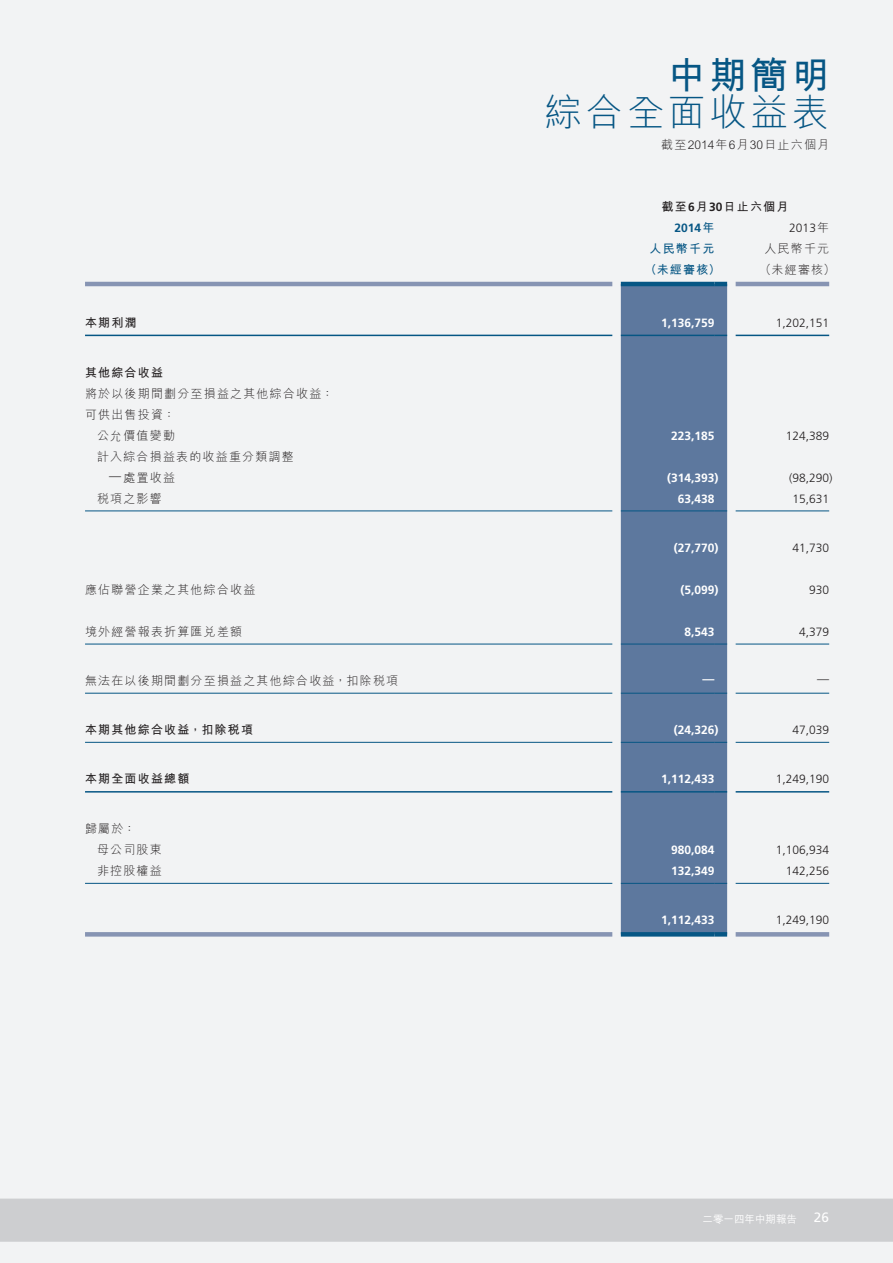
<style>
.page{position:relative;width:893px;height:1263px;background:#f2f3f4}
.page>*{position:absolute;margin:0;border:0;box-sizing:border-box;transform-origin:0 0}
.t1{font:300 37.5px "M Hei HK";letter-spacing:.095em;color:#065684}
.t2{font:700 37.5px "M Hei HK";color:#065684}
.t3{font:13.5px "Frutiger LT Std";color:#fff}
.t4{font:300 12px/21px "M Hei HK";letter-spacing:.1em;color:#231f20}
.t5{font:700 12px "Frutiger LT Std";color:#fff}
.t6{font:300 12px "Frutiger LT Std";color:#231f20}
.t7{font:700 12px/21px "M Hei HK";letter-spacing:.1em;color:#231f20}
.t8{font:700 12px "M Hei HK";letter-spacing:.1em;color:#065684}
.t9{font:500 10.5px "M Hei HK";color:#fff}
.s1{font-family:"Frutiger LT Std"}
.s2{font-family:"Frutiger LT Std";color:#065684}
.s3{color:#065684}
.s4{font-family:"M Hei HK"}
</style>
<div class="page">
<div style="left:0;top:1198px;width:893px;height:44px;background:#cdced0"></div>
<div style="left:621px;top:286px;width:106px;height:646px;background:#5d789e"></div>
<hr style="left:85px;top:282px;width:527px;height:4px;background:#8794b3">
<hr style="left:736px;top:282px;width:93px;height:4px;background:#8794b3">
<hr style="left:621px;top:282px;width:93px;height:4px;background:#065684">
<hr style="left:714px;top:282px;width:13px;height:4px;background:#065684">
<hr style="left:85px;top:335px;width:527px;height:1px;background:#065684">
<hr style="left:621px;top:335px;width:93px;height:1px;background:#065684">
<svg style="left:714px;top:335px;width:13px;height:1px"></svg>
<hr style="left:736px;top:335px;width:93px;height:1px;background:#065684">
<hr style="left:85px;top:510px;width:527px;height:1px;background:#065684">
<hr style="left:621px;top:510px;width:93px;height:1px;background:#065684">
<svg style="left:714px;top:510px;width:13px;height:1px"></svg>
<hr style="left:736px;top:510px;width:93px;height:1px;background:#065684">
<hr style="left:85px;top:644px;width:527px;height:1px;background:#065684">
<hr style="left:621px;top:644px;width:93px;height:1px;background:#065684">
<svg style="left:714px;top:644px;width:13px;height:1px"></svg>
<hr style="left:736px;top:644px;width:93px;height:1px;background:#065684">
<hr style="left:85px;top:693px;width:527px;height:1px;background:#065684">
<hr style="left:621px;top:693px;width:93px;height:1px;background:#065684">
<svg style="left:714px;top:693px;width:13px;height:1px"></svg>
<hr style="left:736px;top:693px;width:93px;height:1px;background:#065684">
<hr style="left:85px;top:742px;width:527px;height:1px;background:#065684">
<hr style="left:621px;top:742px;width:93px;height:1px;background:#065684">
<svg style="left:714px;top:742px;width:13px;height:1px"></svg>
<hr style="left:736px;top:742px;width:93px;height:1px;background:#065684">
<hr style="left:85px;top:791px;width:527px;height:1px;background:#065684">
<hr style="left:621px;top:791px;width:93px;height:1px;background:#065684">
<svg style="left:714px;top:791px;width:13px;height:1px"></svg>
<hr style="left:736px;top:791px;width:93px;height:1px;background:#065684">
<hr style="left:85px;top:883px;width:527px;height:1px;background:#065684">
<hr style="left:621px;top:883px;width:93px;height:1px;background:#065684">
<svg style="left:714px;top:883px;width:13px;height:1px"></svg>
<hr style="left:736px;top:883px;width:93px;height:1px;background:#065684">
<hr style="left:85px;top:932px;width:527px;height:4px;background:#8794b3">
<hr style="left:736px;top:932px;width:93px;height:4px;background:#8794b3">
<hr style="left:621px;top:932px;width:93px;height:4px;background:#065684">
<hr style="left:714px;top:932px;width:13px;height:4px;background:#065684">
<h1 class="t2" style="left:668px;top:48px;width:162px">中期簡明</h1>
<h1 class="t1" style="left:545px;top:93px;width:286px">綜合全面收益表</h1>
<p class="t4" style="left:661px;top:134px;width:169px">截至2014年6月30日止六個月</p>
<p class="t7" style="left:674px;top:195px;width:115px;text-indent:-13px">截至<span class="s1">6</span>月<span class="s1">30</span>日止六個月<br><span class="s2">2014</span><span class="s3">年</span></p>
<p class="t6" style="left:789px;top:221px;width:41px">2013<span class="s4">年</span></p>
<p class="t8" style="left:650px;top:240px;width:66px">人民幣千元</p>
<p class="t4" style="left:764px;top:238px;width:66px">人民幣千元</p>
<p class="t8" style="left:645px;top:261px;width:77px">（未經審核）</p>
<p class="t4" style="left:760px;top:259px;width:77px">（未經審核）</p>
<p class="t7" style="left:85px;top:311px;width:53px">本期利潤</p>
<p class="t5" style="left:661px;top:315px;width:55px">1,136,759</p>
<p class="t6" style="left:776px;top:316px;width:55px">1,202,151</p>
<p class="t7" style="left:85px;top:361px;width:79px">其他綜合收益</p>
<p class="t4" style="left:85px;top:382px;width:250px">將於以後期間劃分至損益之其他綜合收益：</p>
<p class="t4" style="left:85px;top:403px;width:91px">可供出售投資：</p>
<p class="t4" style="left:97px;top:424px;width:79px">公允價值變動</p>
<p class="t5" style="left:671px;top:428px;width:45px">223,185</p>
<p class="t6" style="left:786px;top:429px;width:45px">124,389</p>
<p class="t4" style="left:85px;top:445px;width:210px;text-indent:12px">計入綜合損益表的收益重分類調整　　<span class="s1">—</span>處置收益</p>
<p class="t5" style="left:667px;top:470px;width:53px">(314,393)</p>
<p class="t6" style="left:789px;top:471px;width:45px">(98,290)</p>
<p class="t4" style="left:97px;top:487px;width:66px">稅項之影響</p>
<p class="t5" style="left:678px;top:491px;width:38px">63,438</p>
<p class="t6" style="left:792px;top:492px;width:38px">15,631</p>
<p class="t5" style="left:674px;top:540px;width:46px">(27,770)</p>
<p class="t6" style="left:792px;top:541px;width:38px">41,730</p>
<p class="t4" style="left:85px;top:579px;width:172px">應佔聯營企業之其他綜合收益</p>
<p class="t5" style="left:680px;top:582px;width:40px">(5,099)</p>
<p class="t6" style="left:809px;top:583px;width:22px">930</p>
<p class="t4" style="left:85px;top:621px;width:159px">境外經營報表折算匯兌差額</p>
<p class="t5" style="left:684px;top:624px;width:32px">8,543</p>
<p class="t6" style="left:799px;top:625px;width:32px">4,379</p>
<p class="t4" style="left:85px;top:670px;width:315px">無法在以後期間劃分至損益之其他綜合收益，扣除稅項</p>
<p class="t5" style="left:702px;top:672px;width:13px">—</p>
<p class="t6" style="left:817px;top:672px;width:13px">—</p>
<p class="t7" style="left:85px;top:718px;width:169px">本期其他綜合收益，扣除稅項</p>
<p class="t5" style="left:674px;top:723px;width:46px">(24,326)</p>
<p class="t6" style="left:792px;top:723px;width:38px">47,039</p>
<p class="t7" style="left:85px;top:767px;width:106px">本期全面收益總額</p>
<p class="t5" style="left:661px;top:772px;width:55px">1,112,433</p>
<p class="t6" style="left:776px;top:772px;width:55px">1,249,190</p>
<p class="t4" style="left:97px;top:818px;width:66px;text-indent:-12px">歸屬於：<br>母公司股東</p>
<p class="t5" style="left:671px;top:843px;width:45px">980,084</p>
<p class="t6" style="left:776px;top:843px;width:55px">1,106,934</p>
<p class="t4" style="left:97px;top:860px;width:66px">非控股權益</p>
<p class="t5" style="left:671px;top:864px;width:45px">132,349</p>
<p class="t6" style="left:786px;top:864px;width:45px">142,256</p>
<p class="t5" style="left:661px;top:913px;width:55px">1,112,433</p>
<p class="t6" style="left:776px;top:913px;width:55px">1,249,190</p>
<p class="t9" style="left:703px;top:1212px;width:96px">二零一四年中期報告</p>
<p class="t3" style="left:814px;top:1210px;width:17px">26</p>
</div>
